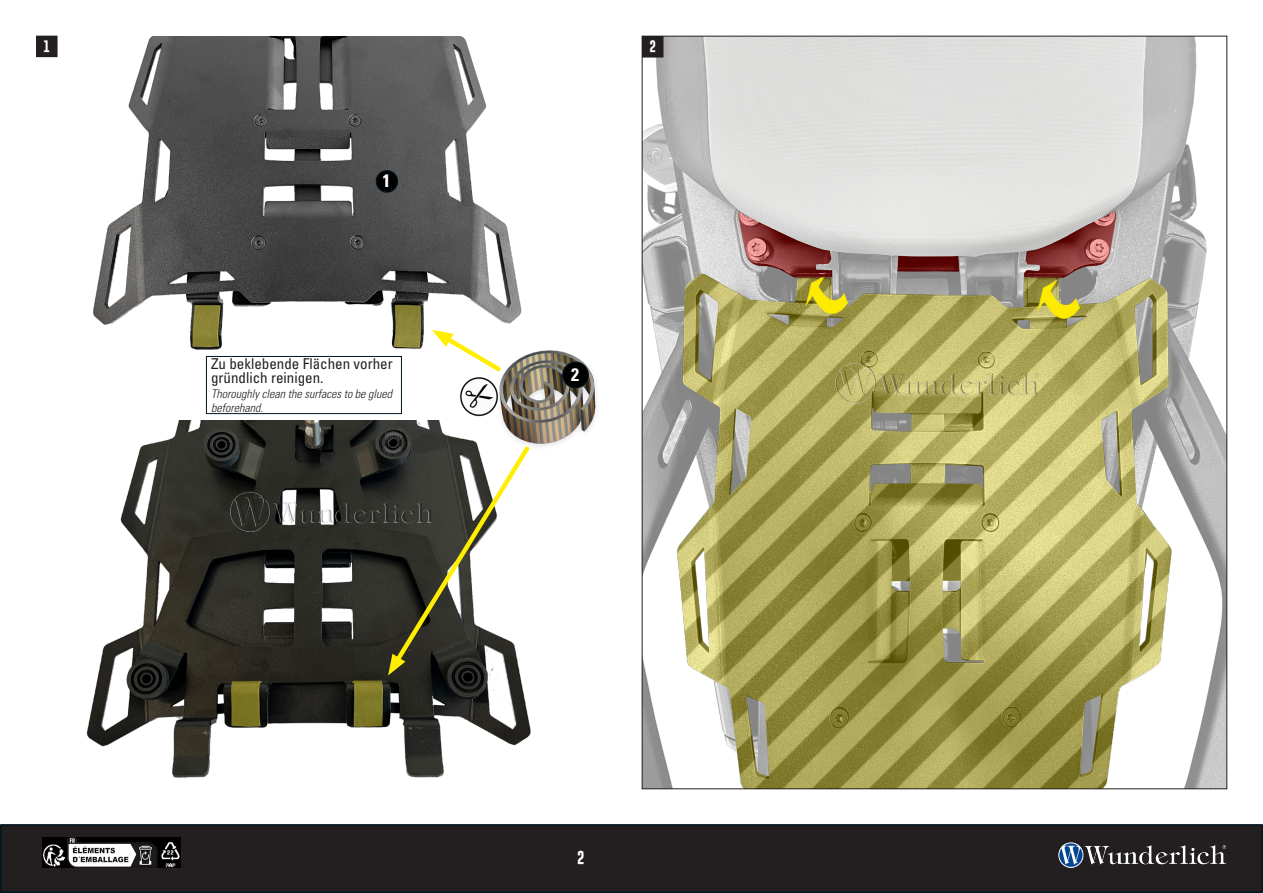
<style>
.page{position:relative;width:1263px;height:893px;background:#fff}
.page>*{position:absolute;margin:0;border:0;box-sizing:border-box;transform-origin:0 0}
.BU{font:700 condensed 18px "Univers LT Std";color:#fff}
.BU-2{font:condensed 15px "Univers LT Std";color:#231f20}
.t1{font:700 13.5px "Gobold";color:#fff}
.BU-3{font:italic 300 condensed 12px "Univers LT Std";color:#231f20}
.t2{font:700 12px "Gobold";color:#fff}
</style>
<div class="page">
<div style="left:1px;top:825px;width:1261px;height:67px;background:#231f20"></div>
<div style="left:0;top:824px;width:1263px;height:69px;border:2px solid #011622"></div>
<img style="left:1054px;top:824px;width:209px;height:69px">
<img style="left:43px;top:838px;width:137px;height:29px">
<img style="left:541px;top:350px;width:56px;height:90px">
<img style="left:93px;top:36px;width:448px;height:384px">
<img style="left:86px;top:420px;width:479px;height:358px">
<img style="left:644px;top:38px;width:581px;height:749px">
<svg style="left:432px;top:330px;width:73px;height:45px"></svg>
<svg style="left:388px;top:443px;width:145px;height:232px"></svg>
<div style="left:37px;top:36px;width:20px;height:21px;background:#231f20"></div>
<div style="left:36px;top:36px;width:21px;height:21px;border:1px solid #231f20"></div>
<div style="left:642px;top:37px;width:21px;height:20px;background:#231f20"></div>
<div style="left:642px;top:36px;width:21px;height:21px;border:1px solid #231f20"></div>
<img style="left:835px;top:363px;width:206px;height:41px">
<img style="left:231px;top:491px;width:206px;height:41px">
<img style="left:375px;top:429px;width:39px;height:28px">
<img style="left:455px;top:373px;width:45px;height:47px">
<div style="left:376px;top:171px;width:22px;height:21px;background:#000;border-radius:50%"></div>
<div style="left:376px;top:170px;width:22px;height:23px;border:1px solid #011622;border-radius:50%"></div>
<div style="left:563px;top:362px;width:25px;height:26px;background:#000;border-radius:50%"></div>
<div style="left:562px;top:361px;width:27px;height:27px;border:1px solid #011622;border-radius:50%"></div>
<div style="left:206px;top:356px;width:196px;height:58px;border:1px solid #011622"></div>
<p class="t2" style="left:43px;top:38px;width:8px">1</p>
<p class="t2" style="left:649px;top:38px;width:8px">2</p>
<p class="BU" style="left:383px;top:170px;width:9px">1</p>
<p class="BU-2" style="left:211px;top:354px;width:183px">Zu beklebende Flächen vorher</p>
<p class="BU-2" style="left:211px;top:369px;width:114px">gründlich reinigen.</p>
<p class="BU-3" style="left:211px;top:386px;width:183px">Thoroughly clean the surfaces to be glued</p>
<p class="BU-3" style="left:211px;top:400px;width:53px">beforehand.</p>
<p class="BU" style="left:571px;top:363px;width:9px">2</p>
<p class="t1" style="left:577px;top:849px;width:9px">2</p>
</div>
